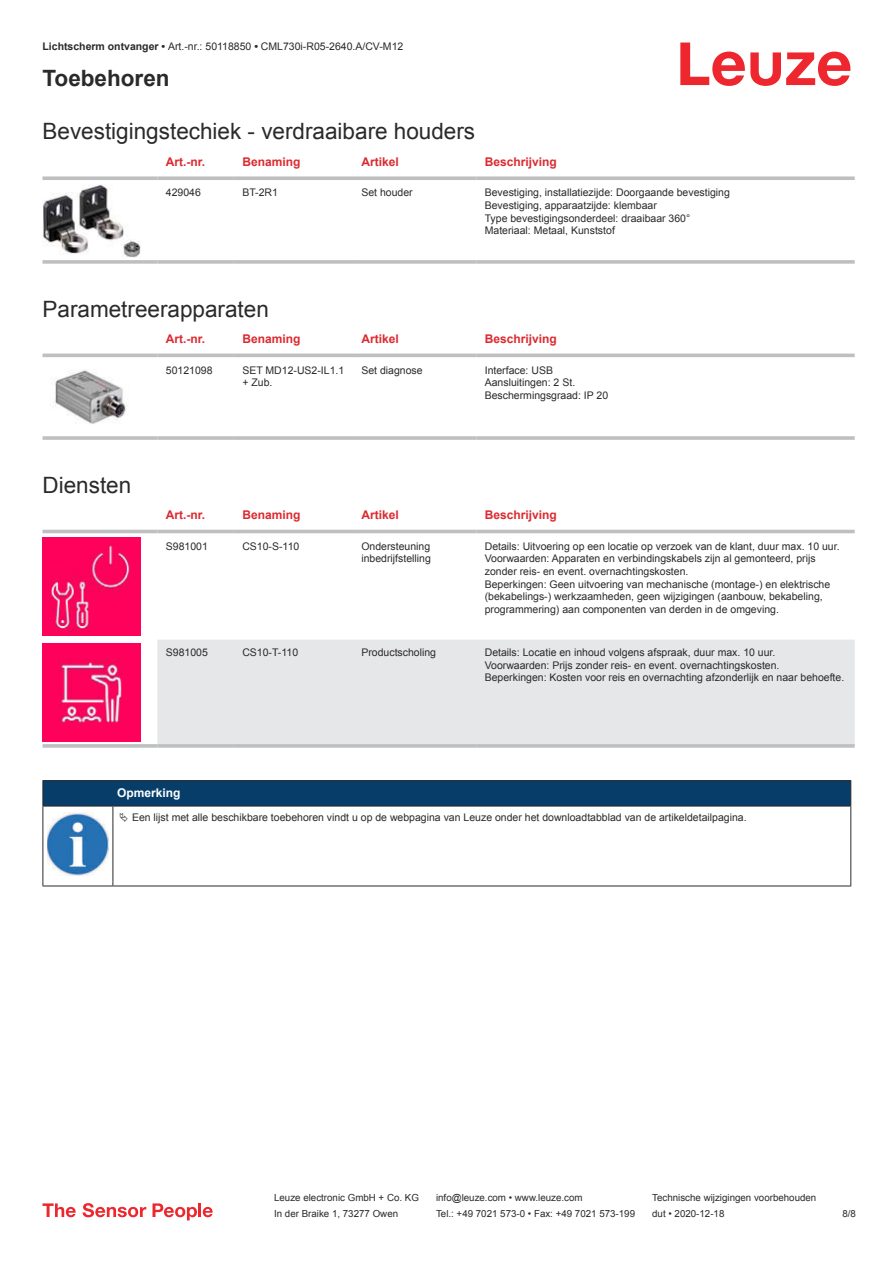
<style>
.page{position:relative;width:893px;height:1263px;background:#fff}
.page>*{position:absolute;margin:0;border:0;box-sizing:border-box;transform-origin:0 0}
.t1{font:22.5px "Arial";color:#2b292a}
.t2{font:700 22.5px "Arial";color:#2b292a}
.t3{font:700 12px "Arial";color:#db2a30}
.t4{font:700 12px "Arial";color:#fff}
.t5{font:10.5px/12.6px "Arial";color:#2b292a}
.t6{font:9.75px "Arial";color:#2b292a}
.s1{font-weight:700}
</style>
<div class="page">
<svg style="left:680px;top:43px;width:170px;height:43px"></svg>
<svg style="left:43px;top:176px;width:114px;height:4px"></svg>
<svg style="left:157px;top:176px;width:77px;height:4px"></svg>
<svg style="left:234px;top:176px;width:119px;height:4px"></svg>
<svg style="left:353px;top:176px;width:123px;height:4px"></svg>
<svg style="left:476px;top:176px;width:379px;height:4px;background:#c4c6c8"></svg>
<svg style="left:43px;top:260px;width:114px;height:4px"></svg>
<svg style="left:157px;top:260px;width:77px;height:4px"></svg>
<svg style="left:234px;top:260px;width:119px;height:4px"></svg>
<svg style="left:353px;top:260px;width:123px;height:4px"></svg>
<svg style="left:476px;top:260px;width:379px;height:4px;background:#c3c5c7"></svg>
<img style="left:43px;top:185px;width:97px;height:73px">
<svg style="left:43px;top:353px;width:812px;height:5px;fill:#efeff0"></svg>
<hr style="left:43px;top:354px;width:114px;height:3px;background:#bdbfc1">
<hr style="left:157px;top:354px;width:77px;height:3px;background:#bdbfc1">
<hr style="left:234px;top:354px;width:119px;height:3px;background:#bdbfc1">
<hr style="left:353px;top:354px;width:123px;height:3px;background:#bdbfc1">
<hr style="left:476px;top:354px;width:379px;height:3px;background:#bdbfc1">
<hr style="left:43px;top:436px;width:114px;height:4px;background:#bdbfc1">
<hr style="left:157px;top:436px;width:77px;height:4px;background:#c8cacc">
<hr style="left:234px;top:436px;width:119px;height:4px;background:#c3c5c7">
<hr style="left:353px;top:436px;width:123px;height:4px;background:#bdbfc1">
<hr style="left:476px;top:436px;width:379px;height:4px;background:#c8cacc">
<img style="left:53px;top:370px;width:73px;height:54px">
<svg style="left:43px;top:529px;width:812px;height:213px"></svg>
<div style="left:157px;top:640px;width:698px;height:104px;background:#e6e7e9"></div>
<hr style="left:43px;top:530px;width:114px;height:3px;background:#bdbfc1">
<hr style="left:157px;top:530px;width:77px;height:3px;background:#bdbfc1">
<hr style="left:234px;top:530px;width:119px;height:3px;background:#bdbfc1">
<hr style="left:353px;top:530px;width:123px;height:3px;background:#bdbfc1">
<hr style="left:476px;top:530px;width:379px;height:3px;background:#bdbfc1">
<svg style="left:43px;top:744px;width:114px;height:4px"></svg>
<svg style="left:157px;top:744px;width:77px;height:4px"></svg>
<svg style="left:234px;top:744px;width:119px;height:4px"></svg>
<svg style="left:353px;top:744px;width:123px;height:4px"></svg>
<svg style="left:476px;top:744px;width:379px;height:4px;background:#c3c4c6"></svg>
<img style="left:43px;top:537px;width:97px;height:98px">
<img style="left:43px;top:644px;width:97px;height:98px">
<svg style="left:44px;top:807px;width:806px;height:79px"></svg>
<hr style="left:43px;top:806px;width:70px;height:1px;background:#2b292a">
<svg style="left:43px;top:780px;width:808px;height:26px;background:#083c65"></svg>
<hr style="left:113px;top:806px;width:738px;height:1px;background:#2b292a">
<hr style="left:43px;top:806px;width:1px;height:75px;background:#2b292a">
<hr style="left:113px;top:806px;width:1px;height:75px;background:#2b292a">
<hr style="left:850px;top:806px;width:1px;height:75px;background:#2b292a">
<hr style="left:43px;top:886px;width:70px;height:1px;background:#2b292a">
<hr style="left:113px;top:886px;width:738px;height:1px;background:#2b292a">
<img style="left:47px;top:812px;width:61px;height:63px">
<div style="left:115px;top:807px;width:734px;height:20px;background:#fff"></div>
<svg style="left:43px;top:1203px;width:33px;height:14px"></svg>
<svg style="left:83px;top:1203px;width:63px;height:14px"></svg>
<svg style="left:153px;top:1203px;width:44px;height:17px"></svg>
<hr style="left:198px;top:1203px;width:3px;height:14px;background:#ed272d">
<svg style="left:203px;top:1207px;width:10px;height:10px"></svg>
<p class="t5" style="left:43px;top:41px;width:362px"><span class="s1">Lichtscherm ontvanger •</span> Art.-nr.: 50118850 <span class="s1">•</span> CML730i-R05-2640.A/CV-M12</p>
<h1 class="t2" style="left:43px;top:70px;width:129px">Toebehoren</h1>
<h1 class="t1" style="left:43px;top:123px;width:434px">Bevestigingstechiek - verdraaibare houders</h1>
<p class="t3" style="left:166px;top:157px;width:41px">Art.-nr.</p>
<p class="t3" style="left:242px;top:157px;width:60px">Benaming</p>
<p class="t3" style="left:361px;top:157px;width:39px">Artikel</p>
<p class="t3" style="left:485px;top:157px;width:74px">Beschrijving</p>
<p class="t5" style="left:166px;top:187px;width:37px">429046</p>
<p class="t5" style="left:242px;top:187px;width:37px">BT-2R1</p>
<p class="t5" style="left:361px;top:187px;width:53px">Set houder</p>
<p class="t5" style="left:485px;top:187px;width:247px">Bevestiging, installatiezijde: Doorgaande bevestiging Bevestiging, apparaatzijde: klembaar<br>Type bevestigingsonderdeel: draaibaar 360° Materiaal: Metaal, Kunststof</p>
<h1 class="t1" style="left:43px;top:300px;width:228px">Parametreerapparaten</h1>
<p class="t3" style="left:166px;top:334px;width:41px">Art.-nr.</p>
<p class="t3" style="left:242px;top:334px;width:60px">Benaming</p>
<p class="t3" style="left:361px;top:334px;width:39px">Artikel</p>
<p class="t3" style="left:485px;top:334px;width:74px">Beschrijving</p>
<p class="t5" style="left:166px;top:365px;width:48px">50121098</p>
<p class="t5" style="left:242px;top:365px;width:103px">SET MD12-US2-IL1.1 + Zub.</p>
<p class="t5" style="left:361px;top:365px;width:63px">Set diagnose</p>
<p class="t5" style="left:485px;top:365px;width:125px">Interface: USB<br>Aansluitingen: 2 St.<br>Beschermingsgraad: IP 20</p>
<h1 class="t1" style="left:43px;top:476px;width:90px">Diensten</h1>
<p class="t3" style="left:166px;top:510px;width:41px">Art.-nr.</p>
<p class="t3" style="left:242px;top:510px;width:60px">Benaming</p>
<p class="t3" style="left:361px;top:510px;width:39px">Artikel</p>
<p class="t3" style="left:485px;top:510px;width:74px">Beschrijving</p>
<p class="t5" style="left:166px;top:541px;width:44px">S981001</p>
<p class="t5" style="left:242px;top:541px;width:58px">CS10-S-110</p>
<p class="t5" style="left:361px;top:541px;width:71px">Ondersteuning inbedrijfstelling</p>
<p class="t5" style="left:485px;top:541px;width:356px">Details: Uitvoering op een locatie op verzoek van de klant, duur max. 10 uur.<br>Voorwaarden: Apparaten en verbindingskabels zijn al gemonteerd, prijs zonder reis- en event. overnachtingskosten.<br>Beperkingen: Geen uitvoering van mechanische (montage-) en elektrische (bekabelings-) werkzaamheden, geen wijzigingen (aanbouw, bekabeling, programmering) aan componenten van derden in de omgeving.</p>
<p class="t5" style="left:166px;top:647px;width:44px">S981005</p>
<p class="t5" style="left:242px;top:647px;width:57px">CS10-T-110</p>
<p class="t5" style="left:361px;top:647px;width:76px">Productscholing</p>
<p class="t5" style="left:485px;top:647px;width:361px">Details: Locatie en inhoud volgens afspraak, duur max. 10 uur.<br>Voorwaarden: Prijs zonder reis- en event. overnachtingskosten.<br>Beperkingen: Kosten voor reis en overnachting afzonderlijk en naar behoefte.</p>
<p class="t4" style="left:117px;top:789px;width:65px">Opmerking</p>
<p class="t5" style="left:132px;top:812px;width:616px">Een lijst met alle beschikbare toebehoren vindt u op de webpagina van Leuze onder het downloadtabblad van de artikeldetailpagina.</p>
<p class="t6" style="left:274px;top:1194px;width:146px">Leuze electronic GmbH + Co. KG</p>
<p class="t6" style="left:436px;top:1194px;width:148px">info@leuze.com • www.leuze.com</p>
<p class="t6" style="left:652px;top:1194px;width:166px">Technische wijzigingen voorbehouden</p>
<p class="t6" style="left:274px;top:1210px;width:126px">In der Braike 1, 73277 Owen</p>
<p class="t6" style="left:436px;top:1210px;width:201px">Tel.: +49 7021 573-0 • Fax: +49 7021 573-199</p>
<p class="t6" style="left:652px;top:1210px;width:74px">dut • 2020-12-18</p>
<p class="t6" style="left:842px;top:1210px;width:15px">8 /8</p>
</div>
